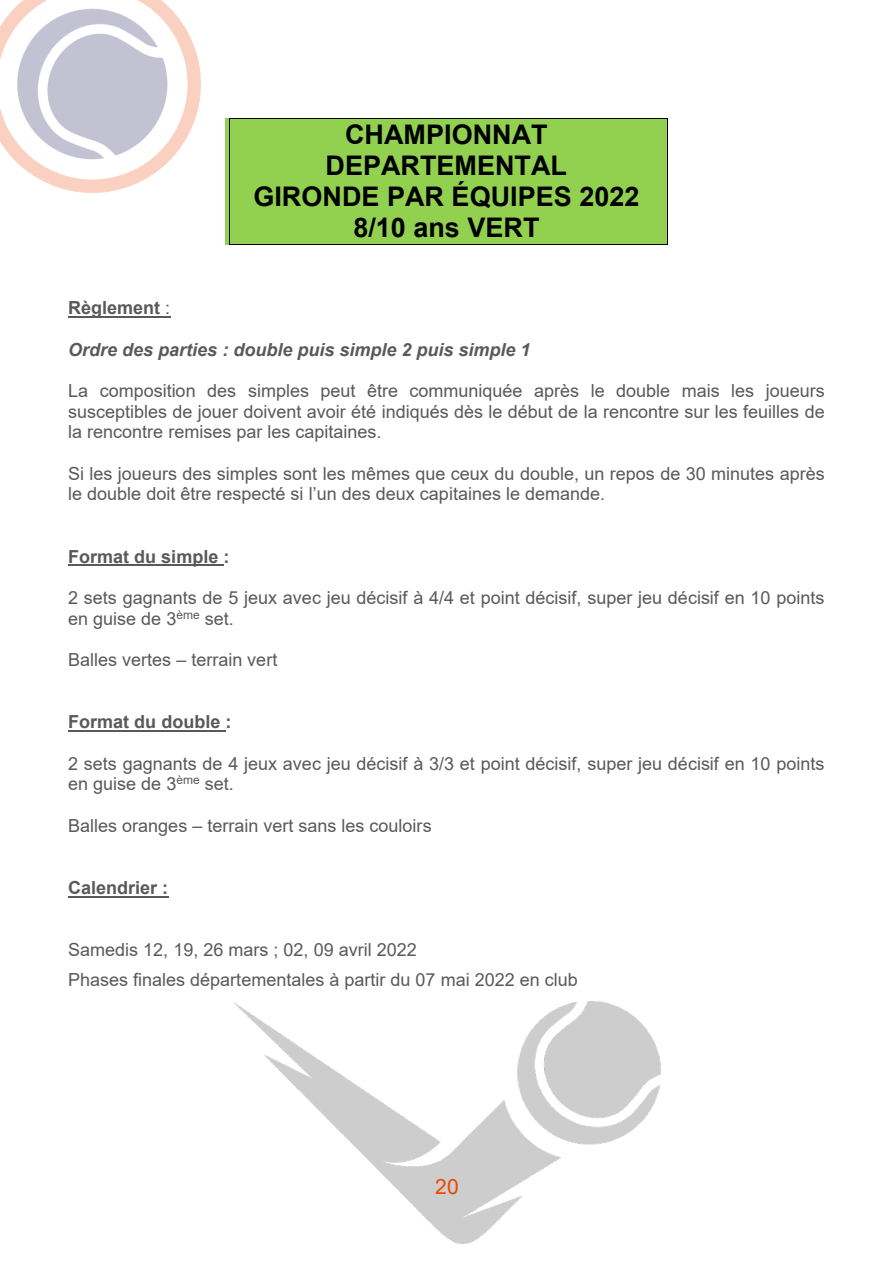
<style>
.page{position:relative;width:894px;height:1264px;background:#fff}
.page>*{position:absolute;margin:0;border:0;box-sizing:border-box;transform-origin:0 0}
.t1{font:700 27px/31px "Arial";color:#000;text-align:center}
.t2{font:21px "Arial";color:#ed4600}
.t3{font:18px/20.7px "Arial";color:#595959}
.t4{font:700 18px "Arial";color:#595959}
.t5{font:italic 700 18px "Arial";color:#595959}
.s1{font-weight:400}
</style>
<div class="page">
<img style="left:234px;top:1001px;width:426px;height:242px">
<img style="left:0;top:0;width:200px;height:193px">
<div style="left:226px;top:119px;width:441px;height:31px;background:#92d050"></div>
<hr style="left:229px;top:118px;width:438px;height:1px;background:#000">
<hr style="left:229px;top:119px;width:1px;height:31px;background:#000">
<hr style="left:667px;top:119px;width:1px;height:31px;background:#000">
<div style="left:226px;top:150px;width:441px;height:31px;background:#92d050"></div>
<hr style="left:229px;top:150px;width:1px;height:31px;background:#000">
<hr style="left:667px;top:150px;width:1px;height:31px;background:#000">
<div style="left:226px;top:181px;width:441px;height:31px;background:#92d050"></div>
<hr style="left:229px;top:181px;width:1px;height:31px;background:#000">
<hr style="left:667px;top:181px;width:1px;height:31px;background:#000">
<div style="left:226px;top:212px;width:441px;height:32px;background:#92d050"></div>
<hr style="left:229px;top:244px;width:438px;height:1px;background:#000">
<hr style="left:229px;top:212px;width:1px;height:32px;background:#000">
<hr style="left:667px;top:212px;width:1px;height:32px;background:#000">
<hr style="left:68px;top:316px;width:102px;height:2px;background:#595959">
<hr style="left:68px;top:564px;width:155px;height:2px;background:#595959">
<hr style="left:68px;top:730px;width:157px;height:2px;background:#595959">
<hr style="left:68px;top:895px;width:100px;height:2px;background:#595959">
<h1 class="t1" style="left:253px;top:121px;width:387px">CHAMPIONNAT<br>DEPARTEMENTAL<br>GIRONDE PAR ÉQUIPES 2022<br>8/10 ans VERT</h1>
<p class="t4" style="left:68px;top:301px;width:104px">Règlement <span class="s1">:</span></p>
<p class="t5" style="left:68px;top:342px;width:463px">Ordre des parties : double puis simple 2 puis simple 1</p>
<p class="t3" style="left:68px;top:382px;width:757px;text-align:justify">La composition des simples peut être communiquée après le double mais les joueurs susceptibles de jouer doivent avoir été indiqués dès le début de la rencontre sur les feuilles de la rencontre remises par les capitaines.</p>
<p class="t3" style="left:68px;top:464px;width:757px">Si les joueurs des simples sont les mêmes que ceux du double, un repos de 30 minutes après le double doit être respecté si l’un des deux capitaines le demande.</p>
<p class="t4" style="left:68px;top:549px;width:163px">Format du simple :</p>
<p class="t3" style="left:68px;top:589px;width:757px">2 sets gagnants de 5 jeux avec jeu décisif à 4/4 et point décisif, super jeu décisif en 10 points en guise de 3<sup>ème</sup> set.</p>
<p class="t3" style="left:68px;top:651px;width:211px">Balles vertes – terrain vert</p>
<p class="t4" style="left:68px;top:715px;width:165px">Format du double :</p>
<p class="t3" style="left:68px;top:754px;width:757px">2 sets gagnants de 4 jeux avec jeu décisif à 3/3 et point décisif, super jeu décisif en 10 points en guise de 3<sup>ème</sup> set.</p>
<p class="t3" style="left:68px;top:816px;width:365px">Balles oranges – terrain vert sans les couloirs</p>
<p class="t4" style="left:68px;top:880px;width:102px">Calendrier :</p>
<p class="t3" style="left:68px;top:936px;width:511px;line-height:29.7px">Samedis 12, 19, 26 mars ; 02, 09 avril 2022<br>Phases finales départementales à partir du 07 mai 2022 en club</p>
<p class="t2" style="left:435px;top:1178px;width:25px">20</p>
</div>
